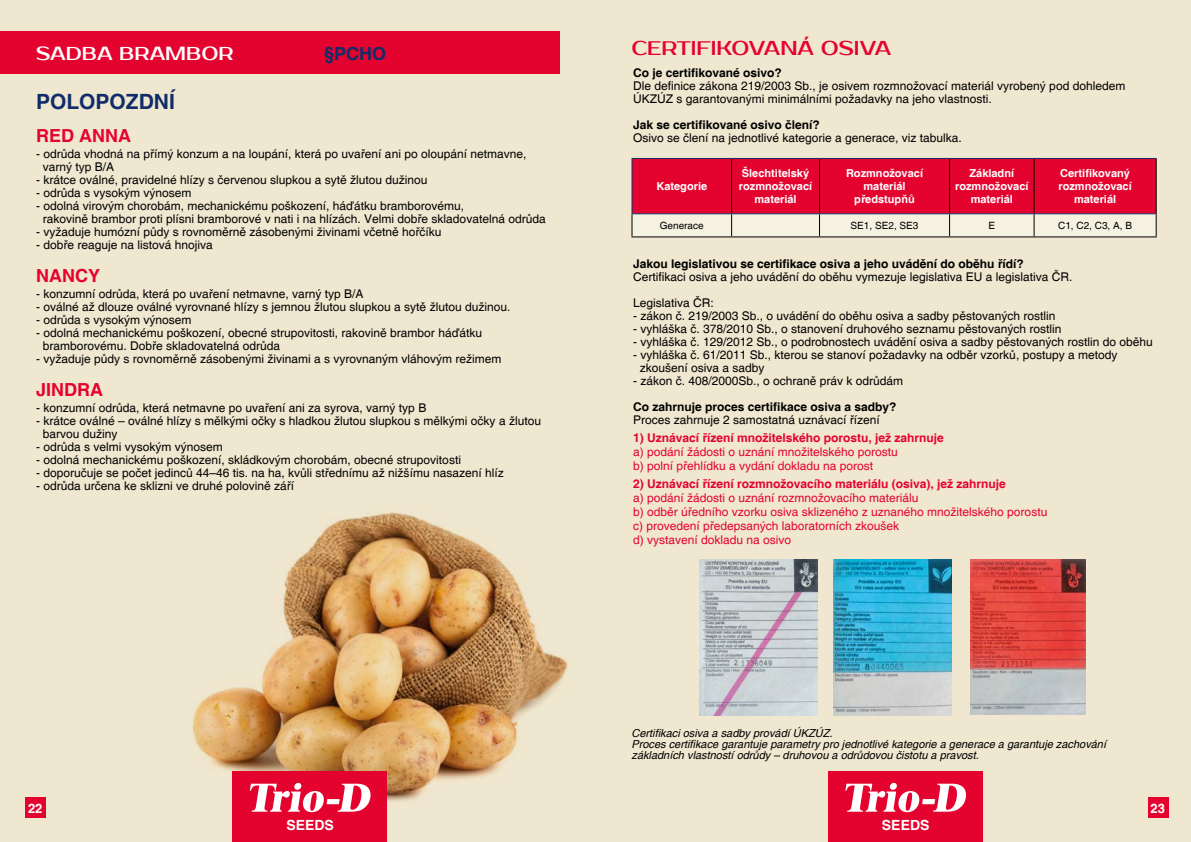
<style>
.page{position:relative;width:1191px;height:842px;background:#f0e7d0}
.page>*{position:absolute;margin:0;border:0;box-sizing:border-box;transform-origin:0 0}
.t1{font:700 21px "Helvetica";color:#102d69}
.t2{font:20px "Prosto One";color:#e4032e}
.t3{font:19px "Prosto One";color:#fff}
.t4{font:700 18px "Helvetica";color:#e4032e}
.t5{font:700 18px "Helvetica";color:#102d69}
.t6{font:700 14px "Helvetica";color:#fff}
.t7{font:700 13px "Helvetica";color:#fff}
.t8{font:12px/13px "Helvetica";color:#000}
.t9{font:12px/14px "Helvetica";color:#e4032e}
.t10{font:700 12px "Helvetica";color:#000}
.t11{font:700 12px "Helvetica";color:#e4032e}
.t12{font:italic 11px/11px "Helvetica";color:#000}
.t13{font:700 11px/13.2px "Helvetica";color:#fff;text-align:center}
.t14{font:10px "Helvetica";color:#000}
</style>
<div class="page">
<img style="left:192px;top:512px;width:376px;height:304px">
<svg style="left:631px;top:159px;width:525px;height:77px"></svg>
<hr style="left:631px;top:236px;width:100px;height:1px;background:#000">
<hr style="left:731px;top:236px;width:88px;height:1px;background:#000">
<hr style="left:819px;top:236px;width:130px;height:1px;background:#000">
<hr style="left:949px;top:236px;width:85px;height:1px;background:#000">
<hr style="left:1034px;top:236px;width:122px;height:1px;background:#000">
<hr style="left:631px;top:158px;width:100px;height:1px;background:#102d69">
<hr style="left:631px;top:159px;width:1px;height:54px;background:#102d69">
<hr style="left:731px;top:158px;width:88px;height:1px;background:#102d69">
<hr style="left:819px;top:158px;width:130px;height:1px;background:#102d69">
<hr style="left:949px;top:158px;width:85px;height:1px;background:#102d69">
<hr style="left:1034px;top:158px;width:122px;height:1px;background:#102d69">
<hr style="left:631px;top:213px;width:100px;height:1px;background:#102d69">
<hr style="left:731px;top:213px;width:88px;height:1px;background:#102d69">
<hr style="left:819px;top:213px;width:130px;height:1px;background:#102d69">
<hr style="left:949px;top:213px;width:85px;height:1px;background:#102d69">
<hr style="left:1034px;top:213px;width:121px;height:1px;background:#102d69">
<img style="left:834px;top:559px;width:118px;height:156px">
<img style="left:699px;top:559px;width:118px;height:156px">
<img style="left:970px;top:559px;width:115px;height:155px">
<div style="left:233px;top:771px;width:154px;height:71px;background:#e4032e"></div>
<svg style="left:250px;top:783px;width:121px;height:29px"></svg>
<div style="left:25px;top:797px;width:21px;height:21px;background:#e4032e"></div>
<div style="left:0;top:31px;width:559px;height:43px;background:#e4032e"></div>
<div style="left:828px;top:771px;width:154px;height:71px;background:#e4032e"></div>
<svg style="left:845px;top:783px;width:121px;height:29px"></svg>
<div style="left:1147px;top:797px;width:21px;height:21px;background:#e4032e"></div>
<h3 class="t3" style="left:36px;top:42px;width:199px">SADBA BRAMBOR</h3>
<h3 class="t5" style="left:324px;top:42px;width:64px">§PCHO</h3>
<h1 class="t1" style="left:36px;top:89px;width:140px">POLOPOZDNÍ</h1>
<h3 class="t4" style="left:36px;top:125px;width:96px">RED ANNA</h3>
<p class="t8" style="left:43px;top:148px;width:485px;text-indent:-7px">- odrůda vhodná na přímý konzum a na loupání, která po uvaření ani po oloupání netmavne, varný typ B/A</p>
<p class="t8" style="left:36px;top:174px;width:393px">- krátce oválné, pravidelné hlízy s červenou slupkou a sytě žlutou dužinou</p>
<p class="t8" style="left:36px;top:187px;width:157px">- odrůda s vysokým výnosem</p>
<p class="t8" style="left:43px;top:200px;width:504px;text-indent:-7px">- odolná virovým chorobám, mechanickému poškození, háďátku bramborovému,<br>rakovině brambor proti plísni bramborové v nati i na hlízách. Velmi dobře skladovatelná odrůda</p>
<p class="t8" style="left:36px;top:226px;width:407px">- vyžaduje humózní půdy s rovnoměrně zásobenými živinami včetně hořčíku</p>
<p class="t8" style="left:36px;top:239px;width:178px">- dobře reaguje na listová hnojiva</p>
<h3 class="t4" style="left:36px;top:265px;width:66px">NANCY</h3>
<p class="t8" style="left:36px;top:288px;width:329px">- konzumní odrůda, která po uvaření netmavne, varný typ B/A</p>
<p class="t8" style="left:36px;top:301px;width:476px">- oválné až dlouze oválné vyrovnané hlízy s jemnou žlutou slupkou a sytě žlutou dužinou.</p>
<p class="t8" style="left:36px;top:314px;width:157px">- odrůda s vysokým výnosem</p>
<p class="t8" style="left:43px;top:327px;width:441px;text-indent:-7px">- odolná mechanickému poškození, obecné strupovitosti, rakovině brambor háďátku bramborovému. Dobře skladovatelná odrůda</p>
<p class="t8" style="left:36px;top:353px;width:467px">- vyžaduje půdy s rovnoměrně zásobenými živinami a s vyrovnaným vláhovým režimem</p>
<h3 class="t4" style="left:36px;top:379px;width:68px">JINDRA</h3>
<p class="t8" style="left:36px;top:402px;width:392px">- konzumní odrůda, která netmavne po uvaření ani za syrova, varný typ B</p>
<p class="t8" style="left:43px;top:415px;width:500px;text-indent:-7px">- krátce oválné – oválné hlízy s mělkými očky s hladkou žlutou slupkou s mělkými očky a žlutou barvou dužiny</p>
<p class="t8" style="left:36px;top:441px;width:188px">- odrůda s velmi vysokým výnosem</p>
<p class="t8" style="left:36px;top:454px;width:426px">- odolná mechanickému poškození, skládkovým chorobám, obecné strupovitosti</p>
<p class="t8" style="left:36px;top:467px;width:469px">- doporučuje se počet jedinců 44–46 tis. na ha, kvůli střednímu až nižšímu nasazení hlíz</p>
<p class="t8" style="left:36px;top:480px;width:260px">- odrůda určena ke sklizni ve druhé polovině září</p>
<p class="t7" style="left:28px;top:800px;width:16px">22</p>
<p class="t6" style="left:286px;top:816px;width:49px">SEEDS</p>
<h2 class="t2" style="left:631px;top:36px;width:261px">CERTIFIKOVANÁ OSIVA</h2>
<p class="t10" style="left:633px;top:66px;width:150px">Co je certifikované osivo?</p>
<p class="t8" style="left:633px;top:80px;width:494px">Dle definice zákona 219/2003 Sb., je osivem rozmnožovací materiál vyrobený pod dohledem<br>ÚKZÚZ s garantovanými minimálními požadavky na jeho vlastnosti.</p>
<p class="t10" style="left:633px;top:118px;width:188px">Jak se certifikované osivo člení?</p>
<p class="t8" style="left:633px;top:132px;width:330px">Osivo se člení na jednotlivé kategorie a generace, viz tabulka.</p>
<p class="t13" style="left:656px;top:180px;width:52px">Kategorie</p>
<p class="t13" style="left:739px;top:167px;width:75px">Šlechtitelský rozmnožovací materiál</p>
<p class="t13" style="left:846px;top:167px;width:79px">Rozmnožovací materiál předstupňů</p>
<p class="t13" style="left:955px;top:167px;width:75px">Základní rozmnožovací materiál</p>
<p class="t13" style="left:1058px;top:167px;width:75px">Certifikovaný rozmnožovací materiál</p>
<p class="t14" style="left:660px;top:220px;width:45px">Generace</p>
<p class="t14" style="left:850px;top:220px;width:69px">SE1, SE2, SE3</p>
<p class="t14" style="left:988px;top:220px;width:8px">E</p>
<p class="t14" style="left:1058px;top:220px;width:75px">C1, C2, C3, A, B</p>
<p class="t10" style="left:633px;top:257px;width:392px">Jakou legislativou se certifikace osiva a jeho uvádění do oběhu řídí?</p>
<p class="t8" style="left:633px;top:264px;width:441px;line-height:26px">Certifikaci osiva a jeho uvádění do oběhu vymezuje legislativa EU a legislativa ČR.<br>Legislativa ČR:</p>
<p class="t8" style="left:633px;top:310px;width:424px">- zákon č. 219/2003 Sb., o uvádění do oběhu osiva a sadby pěstovaných rostlin</p>
<p class="t8" style="left:633px;top:323px;width:430px">- vyhláška č. 378/2010 Sb., o stanovení druhového seznamu pěstovaných rostlin</p>
<p class="t8" style="left:633px;top:336px;width:521px">- vyhláška č. 129/2012 Sb., o podrobnostech uvádění osiva a sadby pěstovaných rostlin do oběhu</p>
<p class="t8" style="left:639px;top:349px;width:479px;text-indent:-7px">- vyhláška č. 61/2011 Sb., kterou se stanoví požadavky na odběr vzorků, postupy a metody zkoušení osiva a sadby</p>
<p class="t8" style="left:633px;top:375px;width:272px">- zákon č. 408/2000Sb., o ochraně práv k odrůdám</p>
<p class="t10" style="left:633px;top:400px;width:265px">Co zahrnuje proces certifikace osiva a sadby?</p>
<p class="t8" style="left:633px;top:414px;width:248px">Proces zahrnuje 2 samostatná uznávací řízení</p>
<p class="t11" style="left:633px;top:431px;width:312px">1) Uznávací řízení množitelského porostu, jež zahrnuje</p>
<p class="t9" style="left:633px;top:445px;width:266px">a) podání žádosti o uznání množitelského porostu b) polní přehlídku a vydání dokladu na porost</p>
<p class="t11" style="left:633px;top:477px;width:374px">2) Uznávací řízení rozmnožovacího materiálu (osiva), jež zahrnuje</p>
<p class="t9" style="left:633px;top:491px;width:416px">a) podání žádosti o uznání rozmnožovacího materiálu<br>b) odběr úředního vzorku osiva sklizeného z uznaného množitelského porostu c) provedení předepsaných laboratorních zkoušek<br>d) vystavení dokladu na osivo</p>
<p class="t12" style="left:631px;top:728px;width:476px">Certifikaci osiva a sadby provádí ÚKZÚZ.<br>Proces certifikace garantuje parametry pro jednotlivé kategorie a generace a garantuje zachování základních vlastností odrůdy – druhovou a odrůdovou čistotu a pravost.</p>
<p class="t6" style="left:882px;top:816px;width:49px">SEEDS</p>
<p class="t7" style="left:1150px;top:800px;width:16px">23</p>
</div>
